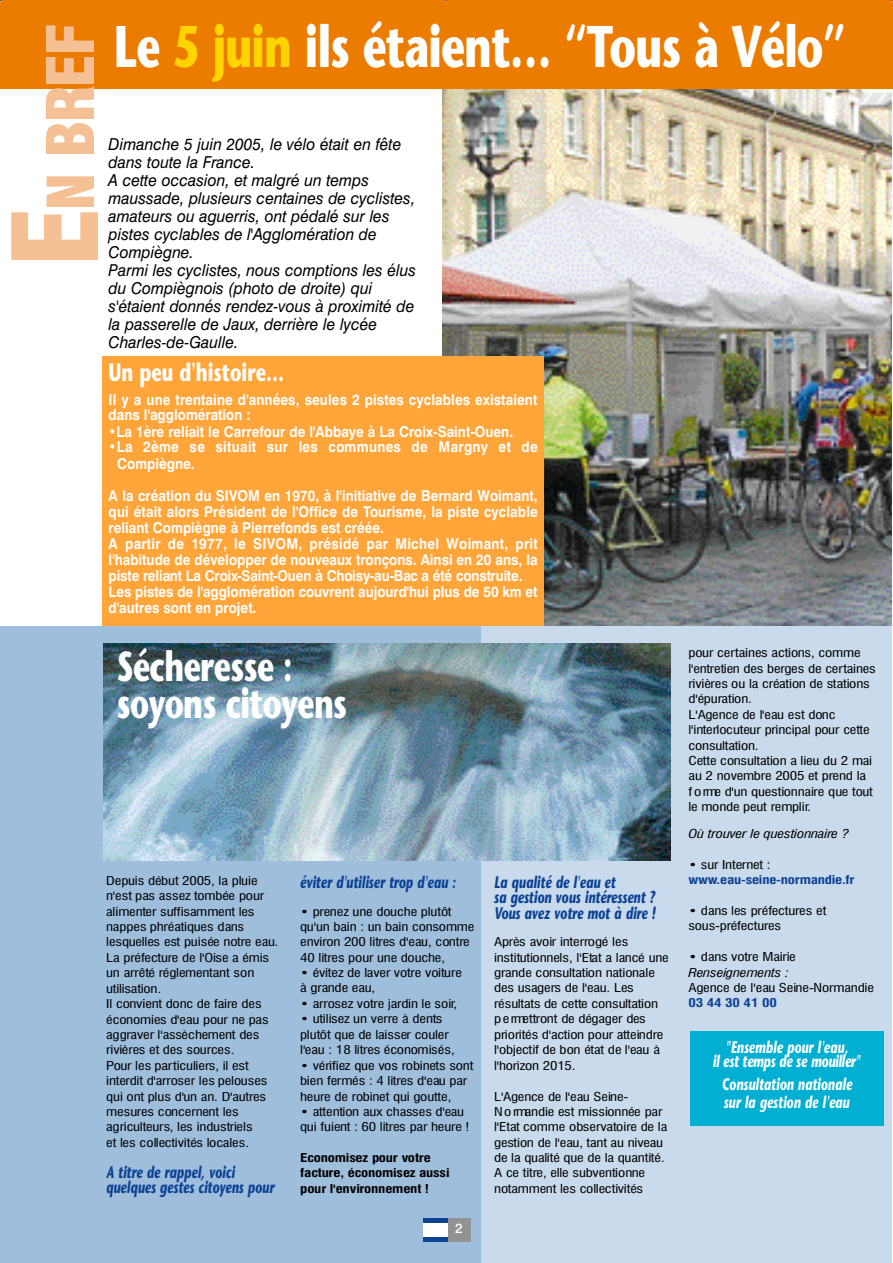
<style>
.page{position:relative;width:893px;height:1263px;background:#fff}
.page>*{position:absolute;margin:0;border:0;box-sizing:border-box;transform-origin:0 0}
.t1{font:700 58.65px "Stone Sans";letter-spacing:-.02em;color:#fff;scale:.71 1}
.t2{font:700 41.85px/37.3px "Stone Sans";letter-spacing:-.015em;color:#fff;scale:.71 1}
.t3{font:700 25.2px "Stone Sans";color:#fff;scale:.71 1}
.t4{font:italic 700 16.8px/15.3px "Stone Sans";color:#0c4194;scale:.71 1}
.t5{font:italic 700 16.8px/14.7px "Stone Sans";color:#fff;text-align:center;scale:.71 1}
.t6{font:italic 16.5px/18px "Swiss 721 BT";color:#000;scale:.95 1}
.t7{font:700 15px/16px "Swiss 721 BT";color:#fff;scale:.9 1}
.t8{font:700 15px/16.2px "Swiss 721 BT";letter-spacing:.02em;color:#fff;scale:.9 1}
.t9{font:500 13.5px "Swiss 721 BT";color:#fff}
.t10{font:condensed 12px/15.5px "Swiss 721 BT";letter-spacing:-.015em;color:#000;scale:1.25 1}
.t11{font:700 condensed 12px/15.5px "Swiss 721 BT";color:#000;scale:1.25 1}
.t12{font:italic condensed 12px "Swiss 721 BT";letter-spacing:-.015em;color:#000;scale:1.25 1}
.t13{font:700 condensed 12px "Swiss 721 BT";letter-spacing:-.015em;color:#0c4194;scale:1.25 1}
.s1{color:#ffd400}
</style>
<div class="page">
<div style="left:480px;top:626px;width:412px;height:637px;background:#c8daeb"></div>
<div style="left:0;top:626px;width:480px;height:637px;background:#9ebedc"></div>
<img style="left:442px;top:89px;width:450px;height:537px">
<div style="left:447px;top:1218px;width:23px;height:23px;background:#929292"></div>
<div style="left:423px;top:1218px;width:24px;height:23px;background:#0c4194"></div>
<img style="left:423px;top:1223px;width:24px;height:13px">
<div style="left:0;top:0;width:893px;height:89px;background:#ec7c00"></div>
<img style="left:11px;top:213px;width:87px;height:47px">
<img style="left:46px;top:176px;width:48px;height:30px">
<img style="left:45px;top:123px;width:49px;height:30px">
<img style="left:45px;top:86px;width:49px;height:33px">
<img style="left:45px;top:57px;width:49px;height:26px">
<img style="left:45px;top:26px;width:49px;height:26px">
<div style="left:103px;top:357px;width:441px;height:269px;background:#ffa539"></div>
<div style="left:690px;top:1032px;width:193px;height:94px;background:#00afd1"></div>
<img style="left:103px;top:644px;width:567px;height:217px">
<h1 class="t1" style="left:114px;top:24px;width:1032px">L e <span class="s1">5 juin</span> ils étaient… “Tous à Vélo”</h1>
<p class="t6" style="left:109px;top:136px;width:325px">Dimanche 5 juin 2005, le vélo était en fête dans toute la France.<br>A cette occasion, et malgré un temps maussade, plusieurs centaines de cyclistes, amateurs ou aguerris, ont pédalé sur les pistes cyclables de l'Agglomération de Compiègne.<br>Parmi les cyclistes, nous comptions les élus du Compiègnois (photo de droite) qui s'étaient donnés rendez-vous à proximité de la passerelle de Jaux, derrière le lycée Charles-de-Gaulle.</p>
<h3 class="t3" style="left:109px;top:362px;width:249px">Un peu d'histoire…</h3>
<p class="t7" style="left:109px;top:393px;width:478px">Il y a une trentaine d'années, seules 2 pistes cyclables existaient dans l'agglomération :</p>
<p class="t7" style="left:109px;top:425px;width:451px">•La 1ère reliait le Carrefour de l'Abbaye à La Croix-Saint-Ouen.</p>
<p class="t8" style="left:117px;top:440px;width:469px;text-indent:-9px">•La 2ème se situait sur les communes de Margny et de<br>Compiègne.</p>
<p class="t7" style="left:109px;top:488px;width:478px">A la création du SIVOM en 1970, à l'initiative de Bernard Woimant, qui était alors Président de l'Office de Tourisme, la piste cyclable reliant Compiègne à Pierrefonds est créée.<br>A partir de 1977, le SIVOM, présidé par Michel Woimant, prit l'habitude de développer de nouveaux tronçons. Ainsi en 20 ans, la piste reliant La Croix-Saint-Ouen à Choisy-au-Bac a été construite.<br>Les pistes de l'agglomération couvrent aujourd'hui plus de 50 km et d'autres sont en projet.</p>
<h2 class="t2" style="left:117px;top:652px;width:326px">S é c h e resse : soyons citoyens</h2>
<p class="t10" style="left:106px;top:873px;width:139px">Depuis début 2005, la pluie n'est pas assez tombée pour alimenter suffisamment les nappes phréatiques dans lesquelles est puisée notre eau.<br>La préfecture de l'Oise a émis un arrêté réglementant son<br>u tilis a tio n .<br>Il convient donc de faire des économies d'eau pour ne pas aggraver l'assèchement des rivières et des sources.<br>Pour les particuliers, il est interdit d'arroser les pelouses qui ont plus d'un an. D'autres mesures concernent les agriculteurs, les industriels<br>et les collectivités locales.</p>
<h3 class="t4" style="left:106px;top:1166px;width:238px">A titre de rappel, voici quelques gestes citoyens pour</h3>
<h3 class="t4" style="left:300px;top:876px;width:221px">éviter d'utiliser trop d'eau :</h3>
<p class="t10" style="left:300px;top:904px;width:141px">• prenez une douche plutôt qu'un bain : un bain consomme environ 200 litres d'eau, contre<br>40 litres pour une douche,</p>
<p class="t10" style="left:300px;top:966px;width:131px">• évitez de laver votre voiture à grande eau,</p>
<p class="t10" style="left:300px;top:996px;width:127px">• arrosez votre jardin le soir,</p>
<p class="t10" style="left:300px;top:1012px;width:125px">• utilisez un verre à dents plutôt que de laisser couler l'eau : 18 litres économisés,</p>
<p class="t10" style="left:300px;top:1058px;width:140px">• vérifiez que vos robinets sont bien fermés : 4 litres d'eau par heure de robinet qui goutte,</p>
<p class="t10" style="left:300px;top:1105px;width:137px">• attention aux chasses d'eau qui fuient : 60 litres par heure !</p>
<p class="t11" style="left:300px;top:1151px;width:121px">Economisez pour votre facture, économisez aussi pour l'environnement !</p>
<p class="t9" style="left:455px;top:1220px;width:9px">2</p>
<h3 class="t4" style="left:494px;top:876px;width:228px">La qualité de l'eau et<br>sa gestion vous intéressent ?<br>Vous avez votre mot à dire !</h3>
<p class="t10" style="left:494px;top:935px;width:141px">Après avoir interrogé les institutionnels, l'Etat a lancé une grande consultation nationale des usagers de l'eau. Les résultats de cette consultation<br>p e rmettront de dégager des priorités d'action pour atteindre l'objectif de bon état de l'eau à l'horizon 2015.</p>
<p class="t10" style="left:494px;top:1089px;width:140px">L'Agence de l'eau Seine-<br>N o rmandie est missionnée par l'Etat comme observatoire de la gestion de l'eau, tant au niveau de la qualité que de la quantité.<br>A ce titre, elle subventionne notamment les collectivités</p>
<p class="t10" style="left:688px;top:646px;width:151px">pour certaines actions, comme l'entretien des berges de certa in e s rivières ou la création de stations d'épuration.<br>L'Agence de l'eau est donc l'interlocuteur principal pour cette c o n s u lta tio n .<br>Cette consultation a lieu du 2 mai au 2 novembre 2005 et prend la<br>f o rme d'un questionnaire que tout le monde peut remplir.</p>
<p class="t12" style="left:688px;top:829px;width:130px">Où trouver le questionnaire ?</p>
<p class="t10" style="left:688px;top:857px;width:67px">• sur Internet :</p>
<p class="t13" style="left:688px;top:875px;width:134px">w w w.e a u -s e in e -n o rm a n d ie .fr</p>
<p class="t10" style="left:688px;top:904px;width:112px">• dans les préfectures et s o u s -p ré fe c tu re s</p>
<p class="t10" style="left:688px;top:950px;width:87px">• dans votre Mairie</p>
<p class="t12" style="left:688px;top:967px;width:82px">Renseignements :</p>
<p class="t10" style="left:688px;top:981px;width:150px">Agence de l'eau Seine-Normandie</p>
<p class="t13" style="left:688px;top:998px;width:72px">03 44 30 41 00</p>
<h3 class="t5" style="left:713px;top:1041px;width:210px">"Ensemble pour l'eau,<br>il est temps de se mouiller"</h3>
<h3 class="t5" style="left:722px;top:1077px;width:185px;line-height:18px;text-align:left">Consultation nationale sur la gestion de l'eau</h3>
</div>
